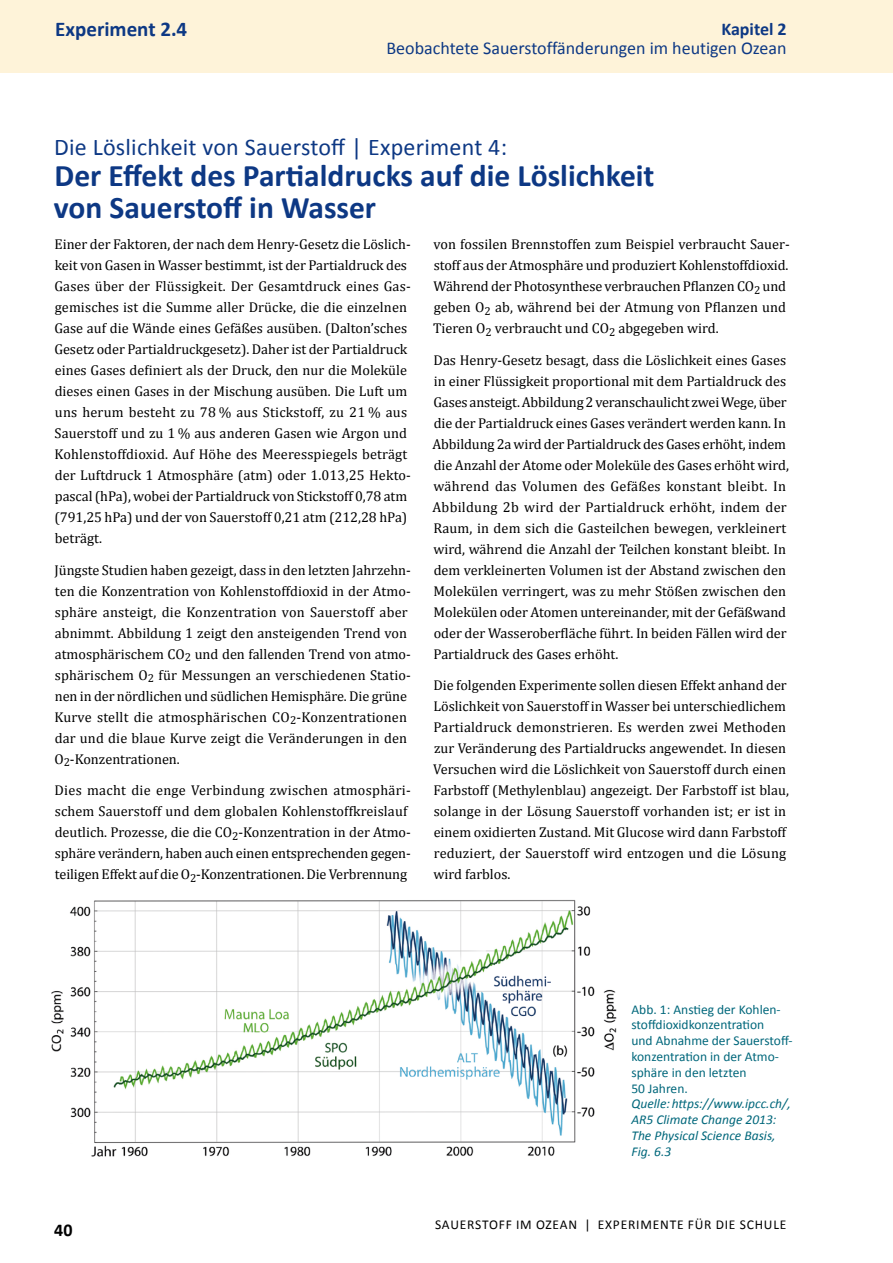
<style>
.page{position:relative;width:893px;height:1263px;background:#fff}
.page>*{position:absolute;margin:0;border:0;box-sizing:border-box;transform-origin:0 0}
.t1{font:700 31.5px/31.5px "Calibri";color:#0d3884}
.t2{font:24px "Calibri";letter-spacing:.01em;color:#0d3884}
.t3{font:700 21px "Calibri";color:#0d3884}
.t4{font:18px "Calibri";color:#0d3884}
.t5{font:700 18px "Calibri";color:#0d3884}
.t6{font:700 18px "Calibri";color:#000}
.t7{font:14.25px/21px "Cambria";color:#000}
.t8{font:13.5px/15.8px "Calibri";color:#00677b}
.t9{font:italic 13.5px/15.8px "Calibri";color:#00677b}
.t10{font:13.5px "Calibri";letter-spacing:.06em;color:#000}
</style>
<div class="page">
<div style="left:0;top:0;width:893px;height:72px;background:#fef3d9"></div>
<img style="left:51px;top:900px;width:566px;height:257px">
<h3 class="t3" style="left:55px;top:16px;width:134px">Experiment 2.4</h3>
<p class="t5" style="left:721px;top:17px;width:67px">Kapitel 2</p>
<p class="t4" style="left:386px;top:37px;width:402px">Beobachtete Sauerstoffänderungen im heutigen Ozean</p>
<h2 class="t2" style="left:54px;top:131px;width:454px">Die Löslichkeit von Sauerstoff | Experiment 4:</h2>
<h1 class="t1" style="left:54px;top:160px;width:602px">Der Effekt des Partialdrucks auf die Löslichkeit von Sauerstoff in Wasser</h1>
<p class="t7" style="left:54px;top:234px;width:358px">Einer der Faktoren, der nach dem Henry-Gesetz die Löslich&shy;keit von Gasen in Wasser bestimmt, ist der Partialdruck des Gases über der Flüssigkeit. Der Gesamtdruck eines Gas&shy;gemisches ist die Summe aller Drücke, die die einzelnen Gase auf die Wände eines Gefäßes ausüben. (Dalton’sches Gesetz oder Partialdruckgesetz). Daher ist der Partialdruck eines Gases definiert als der Druck, den nur die Moleküle dieses einen Gases in der Mischung ausüben. Die Luft um uns herum besteht zu 78 % aus Stickstoff, zu 21 % aus Sauerstoff und zu 1 % aus anderen Gasen wie Argon und Kohlenstoffdioxid. Auf Höhe des Meeresspiegels beträgt der Luftdruck 1 Atmosphäre (atm) oder 1.013,25 Hekto&shy;pascal (hPa), wobei der Partialdruck von Stickstoff 0,78 atm (791,25 hPa) und der von Sauerstoff 0,21 atm (212,28 hPa) beträgt.</p>
<p class="t7" style="left:54px;top:559px;width:358px">Jüngste Studien haben gezeigt, dass in den letzten Jahrzehn&shy;ten die Konzentration von Kohlenstoffdioxid in der Atmo&shy;sphäre ansteigt, die Konzentration von Sauerstoff aber abnimmt. Abbildung 1 zeigt den ansteigenden Trend von atmosphärischem CO<sub>2</sub> und den fallenden Trend von atmo&shy;sphärischem O<sub>2</sub> für Messungen an verschiedenen Statio&shy;nen in der nördlichen und südlichen Hemisphäre. Die grüne Kurve stellt die atmosphärischen CO<sub>2</sub>-Konzentrationen dar und die blaue Kurve zeigt die Veränderungen in den O<sub>2</sub>-Konzentrationen.</p>
<p class="t7" style="left:55px;top:780px;width:358px">Dies macht die enge Verbindung zwischen atmosphäri&shy;schem Sauerstoff und dem globalen Kohlenstoffkreislauf deutlich. Prozesse, die die CO<sub>2</sub>-Konzentration in der Atmo&shy;sphäre verändern, haben auch einen entsprechenden gegen&shy;teiligen Effekt auf die O<sub>2</sub>-Konzentrationen. Die Verbrennung</p>
<p class="t7" style="left:433px;top:234px;width:358px">von fossilen Brennstoffen zum Beispiel verbraucht Sauer&shy;stoff aus der Atmosphäre und produziert Kohlenstoffdioxid.<br>Während der Photosynthese verbrauchen Pflanzen CO<sub>2</sub> und geben O<sub>2</sub> ab, während bei der Atmung von Pflanzen und Tieren O<sub>2</sub> verbraucht und CO<sub>2</sub> abgegeben wird.</p>
<p class="t7" style="left:433px;top:349px;width:358px">Das Henry-Gesetz besagt, dass die Löslichkeit eines Gases in einer Flüssigkeit proportional mit dem Partialdruck des Gases ansteigt. Abbildung 2 veranschaulicht zwei Wege, über die der Partialdruck eines Gases verändert werden kann. In Abbildung 2a wird der Partialdruck des Gases erhöht, indem die Anzahl der Atome oder Moleküle des Gases erhöht wird, während das Volumen des Gefäßes konstant bleibt. In Abbildung 2b wird der Partialdruck erhöht, indem der Raum, in dem sich die Gasteilchen bewegen, verkleinert wird, während die Anzahl der Teilchen konstant bleibt. In dem verkleinerten Volumen ist der Abstand zwischen den Molekülen verringert, was zu mehr Stößen zwischen den Molekülen oder Atomen untereinander, mit der Gefäßwand oder der Wasseroberfläche führt. In beiden Fällen wird der Partialdruck des Gases erhöht.</p>
<p class="t7" style="left:433px;top:675px;width:357px">Die folgenden Experimente sollen diesen Effekt anhand der Löslichkeit von Sauerstoff in Wasser bei unterschiedlichem Partialdruck demonstrieren. Es werden zwei Methoden zur Veränderung des Partialdrucks angewendet. In diesen Versuchen wird die Löslichkeit von Sauerstoff durch einen Farbstoff (Methylenblau) angezeigt. Der Farbstoff ist blau, solange in der Lösung Sauerstoff vorhanden ist; er ist in einem oxidierten Zustand. Mit Glucose wird dann Farbstoff reduziert, der Sauerstoff wird entzogen und die Lösung wird farblos.</p>
<p class="t8" style="left:631px;top:1001px;width:163px">Abb. 1: Anstieg der Kohlen&shy;stoffdioxidkonzentration<br>und Abnahme der Sauerstoff&shy;konzentration in der Atmo&shy;sphäre in den letzten<br>50 Jahren.</p>
<p class="t9" style="left:631px;top:1095px;width:161px">Quelle: https://www.ipcc.ch/,<br>AR5 Climate Change 2013:<br>The Physical Science Basis,<br>Fig. 6.3</p>
<p class="t6" style="left:54px;top:1219px;width:20px">40</p>
<p class="t10" style="left:435px;top:1215px;width:353px">SAUERSTOFF IM OZEAN | EXPERIMENTE FÜR DIE SCHULE</p>
</div>
